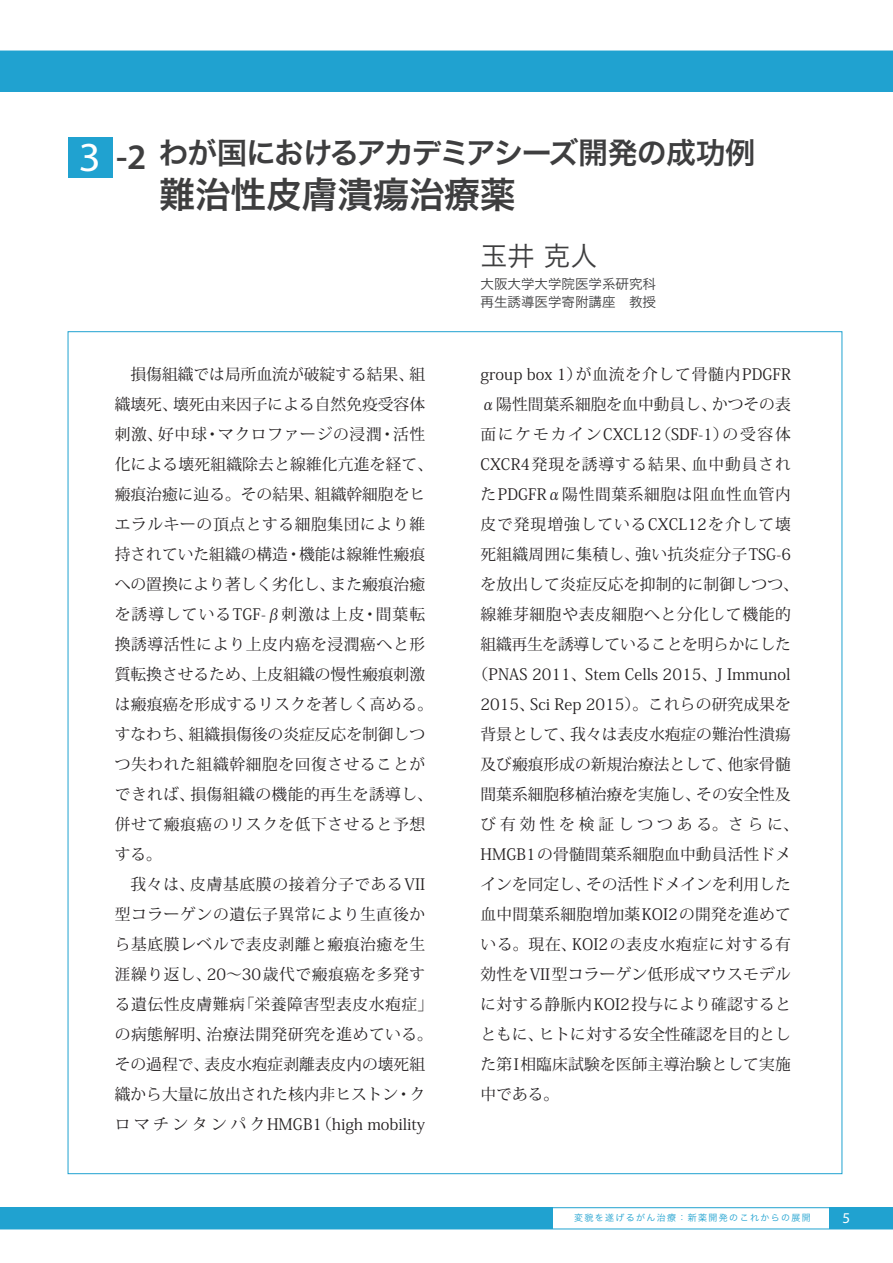
<style>
.page{position:relative;width:893px;height:1263px;background:#fff}
.page>*{position:absolute;margin:0;border:0;box-sizing:border-box;transform-origin:0 0}
.t1{font:41.4px "Myriad Pro";color:#fff}
.t2{font:36px "Hira Kaku Pro W6";letter-spacing:-.01em;color:#3e3e3f}
.t3{font:30px "Hira Kaku Pro W6";letter-spacing:-.05em;color:#3e3e3f}
.t4{font:27px "Hira Kaku Pro W3";color:#3e3e3f}
.t5{font:15.75px/30px "Koz Min Pr 6 N";letter-spacing:.03em;color:#231f20}
.t6{font:15.75px "Koz Min Pr 6 N";letter-spacing:.01em;color:#231f20}
.t7{font:15.75px "Koz Min Pr 6 N";letter-spacing:.04em;color:#231f20}
.t8{font:15.75px "Koz Min Pr 6 N";letter-spacing:.115em;color:#231f20}
.t9{font:15.75px "Koz Min Pr 6 N";letter-spacing:.055em;color:#231f20}
.t10{font:15.75px "Koz Min Pr 6 N";letter-spacing:.06em;color:#231f20}
.t11{font:15.75px "Koz Min Pr 6 N";letter-spacing:.05em;color:#231f20}
.t12{font:15.75px "Koz Min Pr 6 N";letter-spacing:-.015em;color:#231f20}
.t13{font:15.75px "Koz Min Pr 6 N";letter-spacing:.245em;color:#231f20}
.t14{font:15px "Myriad";color:#fff}
.t15{font:13.5px/18px "Hira Kaku Pro W3";color:#3e3e3f}
.t16{font:9px "Hira Kaku Pro W3";letter-spacing:.15em;color:#20a2d0}
.s1{font-family:"Myriad Pro";font-weight:600;font-size:36px}
</style>
<div class="page">
<div style="left:68px;top:137px;width:45px;height:41px;background:#20a2d0"></div>
<div style="left:0;top:1208px;width:553px;height:21px;background:#20a2d0"></div>
<hr style="left:0;top:1207px;width:893px;height:1px;background:#20a2d0">
<div style="left:829px;top:1208px;width:64px;height:21px;background:#20a2d0"></div>
<hr style="left:0;top:1229px;width:893px;height:1px;background:#20a2d0">
<div style="left:0;top:51px;width:893px;height:40px;background:#20a2d0"></div>
<hr style="left:0;top:91px;width:893px;height:1px;background:#20a2d0">
<h1 class="t1" style="left:79px;top:131px;width:23px">3</h1>
<h3 class="t3" style="left:116px;top:125px;width:641px"><span class="s1">-2</span> わが国におけるアカデミアシーズ開発の成功例</h3>
<h2 class="t2" style="left:159px;top:162px;width:358px">難治性皮膚潰瘍治療薬</h2>
<h3 class="t4" style="left:480px;top:232px;width:118px">玉井 克人</h3>
<p class="t15" style="left:480px;top:274px;width:177px">大阪大学大学院医学系研究科再生誘導医学寄附講座　教授</p>
<p class="t5" style="left:115px;top:359px;width:320px">　損傷組織では局所血流が破綻する結果、組織壊死、壊死由来因子による自然免疫受容体刺激、好中球・マクロファージの浸潤・活性化による壊死組織除去と線維化亢進を経て、瘢痕治癒に辿る。その結果、組織幹細胞をヒエラルキーの頂点とする細胞集団により維持されていた組織の構造・機能は線維性瘢痕への置換により著しく劣化し、また瘢痕治癒を誘導しているTGF-β刺激は上皮・間葉転換誘導活性により上皮内癌を浸潤癌へと形質転換させるため、上皮組織の慢性瘢痕刺激は瘢痕癌を形成するリスクを著しく高める。すなわち、組織損傷後の炎症反応を制御しつつ失われた組織幹細胞を回復させることができれば、損傷組織の機能的再生を誘導し、併せて瘢痕癌のリスクを低下させると予想する。<br>　我々は、皮膚基底膜の接着分子であるVII型コラーゲンの遺伝子異常により生直後から基底膜レベルで表皮剥離と瘢痕治癒を生涯繰り返し、20～30歳代で瘢痕癌を多発する遺伝性皮膚難病「栄養障害型表皮水疱症」の病態解明、治療法開発研究を進めている。その過程で、表皮水疱症剥離表皮内の壊死組織から大量に放出された核内非ヒストン・クロマチンタンパクHMGB1（high mobility</p>
<p class="t6" style="left:480px;top:365px;width:312px">group box 1）が血流を介して骨髄内PDGFR</p>
<p class="t6" style="left:480px;top:395px;width:312px">α陽性間葉系細胞を血中動員し、かつその表</p>
<p class="t8" style="left:480px;top:425px;width:312px">面にケモカインCXCL12（SDF-1）の受容体</p>
<p class="t9" style="left:480px;top:455px;width:312px">CXCR4発現を誘導する結果、血中動員され</p>
<p class="t7" style="left:480px;top:485px;width:312px">たPDGFRα陽性間葉系細胞は阻血性血管内</p>
<p class="t10" style="left:480px;top:515px;width:312px">皮で発現増強しているCXCL12を介して壊</p>
<p class="t6" style="left:480px;top:545px;width:312px">死組織周囲に集積し、強い抗炎症分子TSG-6</p>
<p class="t6" style="left:480px;top:575px;width:320px">を放出して炎症反応を抑制的に制御しつつ、</p>
<p class="t7" style="left:480px;top:605px;width:312px">線維芽細胞や表皮細胞へと分化して機能的</p>
<p class="t12" style="left:480px;top:635px;width:312px">組織再生を誘導していることを明らかにした</p>
<p class="t6" style="left:473px;top:665px;width:319px">（PNAS 2011、Stem Cells 2015、J Immunol</p>
<p class="t6" style="left:480px;top:695px;width:312px">2015、Sci Rep 2015）。これらの研究成果を</p>
<p class="t6" style="left:480px;top:725px;width:312px">背景として、我々は表皮水疱症の難治性潰瘍</p>
<p class="t6" style="left:480px;top:755px;width:312px">及び瘢痕形成の新規治療法として、他家骨髄</p>
<p class="t6" style="left:480px;top:785px;width:312px">間葉系細胞移植治療を実施し、その安全性及</p>
<p class="t13" style="left:480px;top:815px;width:320px">び有効性を検証しつつある。さらに、</p>
<p class="t6" style="left:480px;top:845px;width:312px">HMGB1の骨髄間葉系細胞血中動員活性ドメ</p>
<p class="t6" style="left:480px;top:875px;width:312px">インを同定し、その活性ドメインを利用した</p>
<p class="t6" style="left:480px;top:905px;width:312px">血中間葉系細胞増加薬KOI2の開発を進めて</p>
<p class="t11" style="left:480px;top:935px;width:312px">いる。現在、KOI2の表皮水疱症に対する有</p>
<p class="t6" style="left:480px;top:965px;width:312px">効性をVII型コラーゲン低形成マウスモデル</p>
<p class="t6" style="left:480px;top:995px;width:312px">に対する静脈内KOI2投与により確認すると</p>
<p class="t6" style="left:480px;top:1025px;width:312px">ともに、ヒトに対する安全性確認を目的とし</p>
<p class="t6" style="left:480px;top:1055px;width:312px">た第I相臨床試験を医師主導治験として実施</p>
<p class="t6" style="left:480px;top:1085px;width:80px">中である。</p>
<p class="t16" style="left:574px;top:1209px;width:238px">変貌を遂げるがん治療：新薬開発のこれからの展開</p>
<p class="t14" style="left:842px;top:1211px;width:9px">5</p>
</div>
